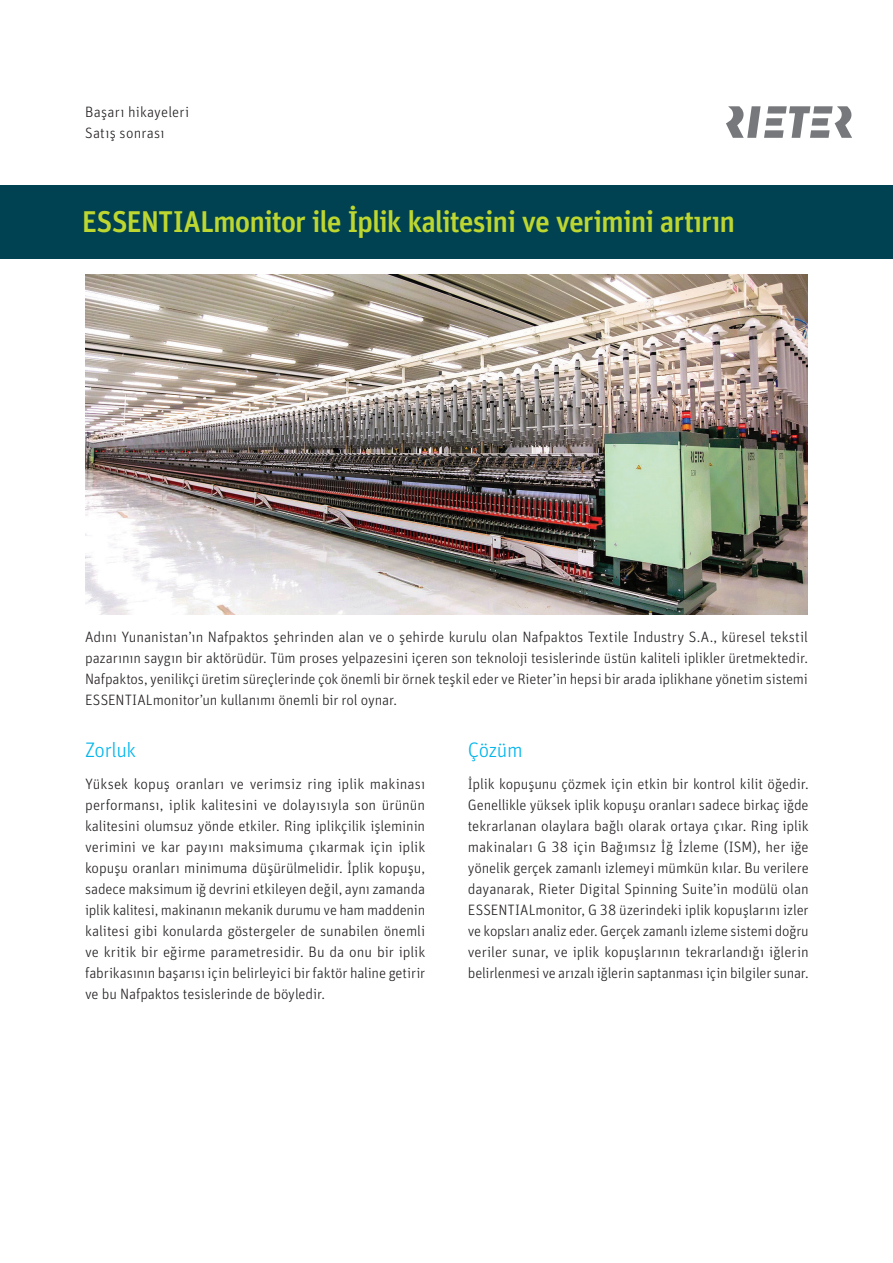
<style>
.page{position:relative;width:893px;height:1263px;background:#fff}
.page>*{position:absolute;margin:0;border:0;box-sizing:border-box;transform-origin:0 0}
.main_title{font:500 30px "Unit Pro";letter-spacing:-.035em;color:#bed630}
.Header_-_blue{font:300 21px "Unit Pro";letter-spacing:-.025em;color:#02b5eb}
.Identification{font:300 15px/21px "Unit Pro";letter-spacing:-.01em;color:#231f20;text-align:justify}
.Identification-2{font:300 15px "Unit Pro";letter-spacing:.01em;color:#231f20}
.Identification-3{font:300 15px "Unit Pro";letter-spacing:.02em;color:#231f20}
</style>
<div class="page">
<svg style="left:726px;top:106px;width:126px;height:32px"></svg>
<div style="left:0;top:185px;width:893px;height:74px;background:#004251"></div>
<img style="left:85px;top:274px;width:723px;height:340px">
<p class="Identification-2" style="left:85px;top:101px;width:106px">Başarı hikayeleri</p>
<p class="Identification-3" style="left:85px;top:122px;width:81px">Satış sonrası</p>
<p class="main_title" style="left:82px;top:199px;width:655px">ESSENTIALmonitor ile İplik kalitesini ve verimini artırın</p>
<p class="Identification" style="left:85px;top:625px;width:724px">Adını Yunanistan’ın Nafpaktos şehrinden alan ve o şehirde kurulu olan Nafpaktos Textile Industry S.A., küresel tekstil pazarının saygın bir aktörüdür. Tüm proses yelpazesini içeren son teknoloji tesislerinde üstün kaliteli iplikler üretmektedir.<br>Nafpaktos, yenilikçi üretim süreçlerinde çok önemli bir örnek teşkil eder ve Rieter’in hepsi bir arada iplikhane yönetim sistemi ESSENTIALmonitor’un kullanımı önemli bir rol oynar.</p>
<p class="Header_-_blue" style="left:85px;top:736px;width:52px">Zorluk</p>
<p class="Header_-_blue" style="left:468px;top:736px;width:56px">Çözüm</p>
<p class="Identification" style="left:85px;top:772px;width:342px">Yüksek kopuş oranları ve verimsiz ring iplik makinası performansı, iplik kalitesini ve dolayısıyla son ürünün kalitesini olumsuz yönde etkiler. Ring iplikçilik işleminin verimini ve kar payını maksimuma çıkarmak için iplik kopuşu oranları minimuma düşürülmelidir. İplik kopuşu, sadece maksimum iğ devrini etkileyen değil, aynı zamanda iplik kalitesi, makinanın mekanik durumu ve ham maddenin kalitesi gibi konularda göstergeler de sunabilen önemli ve kritik bir eğirme parametresidir. Bu da onu bir iplik fabrikasının başarısı için belirleyici bir faktör haline getirir ve bu Nafpaktos tesislerinde de böyledir.</p>
<p class="Identification" style="left:468px;top:772px;width:342px">İplik kopuşunu çözmek için etkin bir kontrol kilit öğedir.<br>Genellikle yüksek iplik kopuşu oranları sadece birkaç iğde tekrarlanan olaylara bağlı olarak ortaya çıkar. Ring iplik makinaları G 38 için Bağımsız İğ İzleme (ISM), her iğe yönelik gerçek zamanlı izlemeyi mümkün kılar. Bu verilere dayanarak, Rieter Digital Spinning Suite’in modülü olan ESSENTIALmonitor, G 38 üzerindeki iplik kopuşlarını izler ve kopsları analiz eder. Gerçek zamanlı izleme sistemi doğru veriler sunar, ve iplik kopuşlarının tekrarlandığı iğlerin belirlenmesi ve arızalı iğlerin saptanması için bilgiler sunar.</p>
</div>
